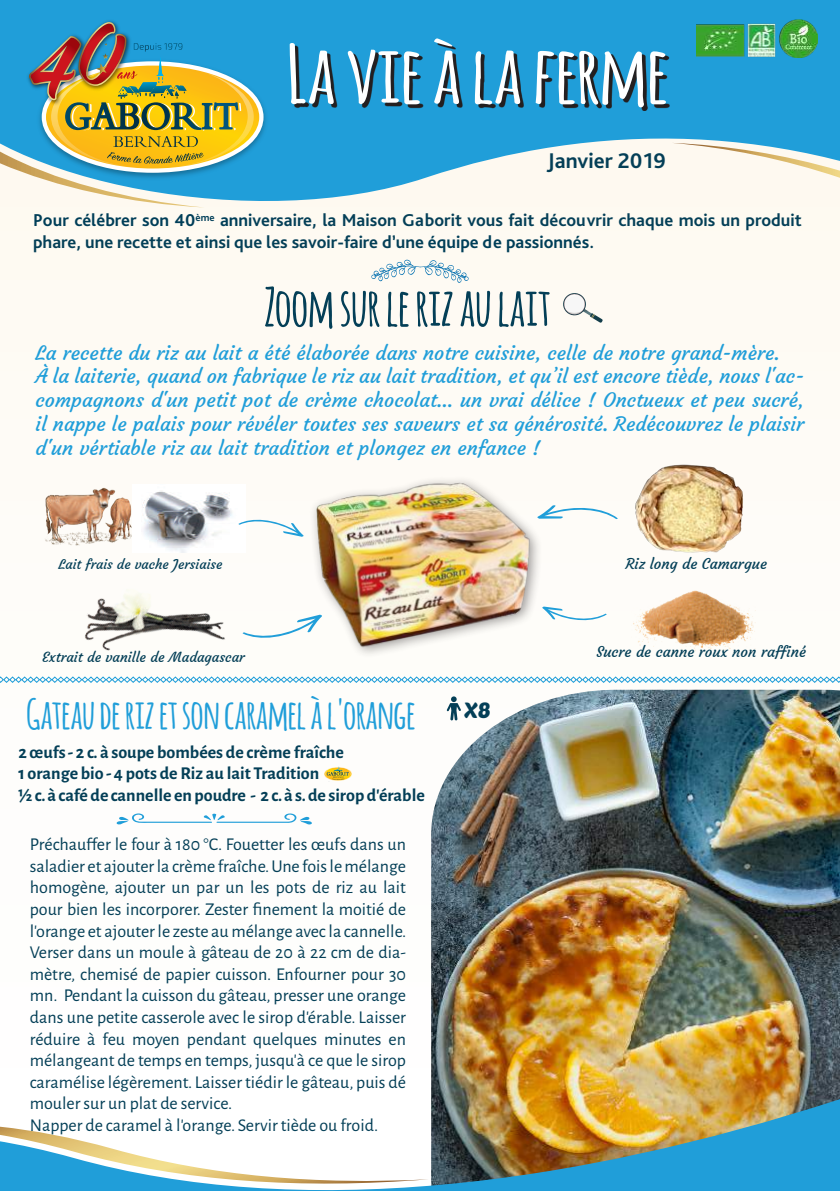
<style>
.page{position:relative;width:840px;height:1191px;background:#fff}
.page>*{position:absolute;margin:0;border:0;box-sizing:border-box;transform-origin:0 0}
.t1{font:700 52px "Amatic";color:#043f57}
.t2{font:700 40px "Amatic";color:#209ed9}
.t3{font:700 22.2px "Bliss Pro";color:#043f57}
.t4{font:19.8px/23.8px "Courgette";color:#209ed9}
.t5{font:18px/21.6px "Alegreya Sans";color:#043f57}
.t6{font:700 18px/21.6px "Bliss Pro";color:#043f57}
.t7{font:700 18px/21.6px "Alegreya Sans";color:#043f57}
.t8{font:14.8px "Courgette";color:#043f57}
.t9{font:13.8px "Courgette";color:#043f57}
.t10{font:13.4px "Courgette";color:#043f57}
.s1{color:#003e58}
</style>
<div class="page">
<div style="left:0;top:0;width:839px;height:1191px;background:#fefcf9"></div>
<svg style="left:0;top:676px;width:839px;height:7px"></svg>
<img style="left:431px;top:690px;width:408px;height:321px">
<svg style="left:0;top:0;width:839px;height:280px;fill:#fef9f0"></svg>
<img style="left:263px;top:56px;width:8px;height:126px">
<img style="left:74px;top:18px;width:59px;height:4px">
<img style="left:0;top:22px;width:263px;height:185px">
<img style="left:431px;top:1011px;width:408px;height:7px">
<img style="left:0;top:1018px;width:839px;height:173px">
<svg style="left:446px;top:696px;width:15px;height:24px"></svg>
<svg style="left:293px;top:42px;width:376px;height:69px;background:#2094cb"></svg>
<svg style="left:289px;top:38px;width:376px;height:69px"></svg>
<img style="left:45px;top:487px;width:87px;height:59px">
<img style="left:313px;top:479px;width:226px;height:173px">
<img style="left:75px;top:594px;width:157px;height:89px">
<img style="left:142px;top:491px;width:90px;height:61px">
<img style="left:633px;top:590px;width:122px;height:64px">
<svg style="left:536px;top:504px;width:81px;height:15px"></svg>
<svg style="left:242px;top:614px;width:80px;height:27px"></svg>
<svg style="left:542px;top:606px;width:64px;height:15px"></svg>
<svg style="left:238px;top:519px;width:66px;height:18px"></svg>
<img style="left:635px;top:464px;width:108px;height:89px">
<svg style="left:563px;top:293px;width:39px;height:30px"></svg>
<svg style="left:324px;top:766px;width:28px;height:15px"></svg>
<img style="left:696px;top:19px;width:120px;height:39px">
<svg style="left:371px;top:260px;width:97px;height:23px"></svg>
<svg style="left:116px;top:813px;width:196px;height:11px"></svg>
<p class="t3" style="left:547px;top:147px;width:120px">Janvier 2019</p>
<p class="t6" style="left:33px;top:209px;width:769px"><span class="s1">Pour célébrer son 40</span><sup>ème</sup> <span class="s1">anni</span>versaire, la Maison Gaborit vous fait découvrir chaque mois un produit phare, une recette et ainsi que les savoir-faire d’une <span class="s1">équipe de passionnés.</span></p>
<h1 class="t1" style="left:264px;top:270px;width:287px">Zoom sur le riz au lait</h1>
<p class="t4" style="left:36px;top:340px;width:769px">La recette du riz au lait a été élaborée dans notre cuisine, celle de notre grand-mère.<br>À la laiterie, quand on fabrique le riz au lait tradition, et qu’il est encore tiède, nous l'ac&shy;compagnons d'un petit pot de crème chocolat... un vrai délice ! Onctueux et peu sucré, il nappe le palais pour révéler toutes ses saveurs et sa générosité. Redécouvrez le plaisir d'un vértiable riz au lait tradition et plongez en enfance !</p>
<p class="t10" style="left:59px;top:556px;width:165px">Lait frais de vache Jersiaise</p>
<p class="t9" style="left:42px;top:648px;width:204px">Extrait de vanille de Madagascar</p>
<h2 class="t2" style="left:26px;top:685px;width:466px">Gateau de riz et son caramel à l'orange <sup>X8</sup></h2>
<p class="t7" style="left:18px;top:739px;width:408px">2 œufs - 2 c. à soupe bombées de crème fraîche<br>1 orange bio - 4 pots de Riz au lait Tradition<br>½ c. à café de cannelle en poudre - 2 c. à s. de sirop d'érable</p>
<p class="t5" style="left:30px;top:832px;width:378px">Préchauffer le four à 180 °C. Fouetter les œufs dans un saladier et ajouter la crème fraîche. Une fois le mélange homogène, ajouter un par un les pots de riz au lait pour bien les incorporer. Zester finement la moitié de l'orange et ajouter le zeste au mélange avec la cannelle.<br>Verser dans un moule à gâteau de 20 à 22 cm de dia&shy;mètre, chemisé de papier cuisson. Enfourner pour 30 mn. Pendant la cuisson du gâteau, presser une orange dans une petite casserole avec le sirop d'érable. Laisser réduire à feu moyen pendant quelques minutes en mélangeant de temps en temps, jusqu'à ce que le sirop caramélise légèrement. Laisser tiédir le gâteau, puis dé mouler sur un plat de service.<br>Napper de caramel à l'orange. Servir tiède ou froid.</p>
<p class="t8" style="left:625px;top:554px;width:143px">Riz long de Camargue</p>
<p class="t8" style="left:596px;top:642px;width:211px">Sucre de canne roux non raffiné</p>
</div>
